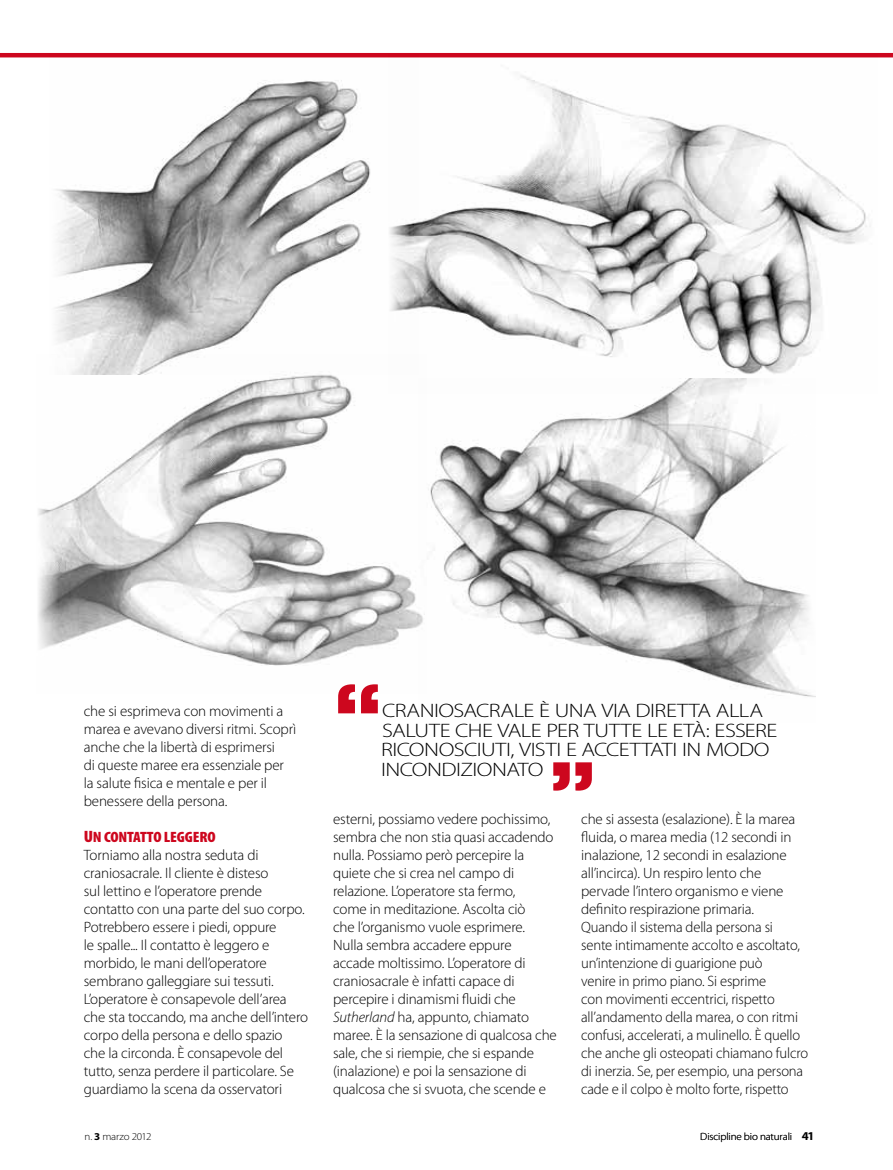
<style>
.page{position:relative;width:893px;height:1170px;background:#fff}
.page>*{position:absolute;margin:0;border:0;box-sizing:border-box;transform-origin:0 0}
.t1{font:800 76.95px "Rockwell Std";color:#cd071e;scale:.9 1}
.t2{font:800 75px "Rockwell Std";color:#cd071e;scale:.9 1}
.t3{font:300 19.5px/19.5px "Myriad Pro";letter-spacing:-.025em;color:#000;scale:1.2 1}
.t4{font:300 15px/18px "Myriad Pro";letter-spacing:-.01em;color:#000}
.t5{font:300 10.5px "Myriad Pro";letter-spacing:-.015em;color:#000;scale:1.05 1}
.s1{font-weight:900;font-stretch:condensed;font-size:16.5px;color:#cd071e}
.s2{font-weight:900;font-stretch:condensed;color:#cd071e}
.s3{font-style:italic}
.s4{font-weight:700}
.s5{font-weight:700;font-size:12px}
</style>
<div class="page">
<hr style="left:0;top:53px;width:893px;height:4px;background:#cd071e">
<img style="left:50px;top:57px;width:338px;height:297px">
<img style="left:428px;top:393px;width:387px;height:304px">
<img style="left:38px;top:354px;width:387px;height:312px">
<img style="left:388px;top:57px;width:490px;height:336px">
<p class="t4" style="left:84px;top:702px;width:214px">che si esprimeva con movimenti a marea e avevano diversi ritmi. Scoprì anche che la libertà di esprimersi<br>di queste maree era essenziale per la salute fisica e mentale e per il benessere della persona.</p>
<p class="t4" style="left:84px;top:828px;width:226px"><span class="s1">U</span><span class="s2">N CONTATTO LEGGERO<br></span>Torniamo alla nostra seduta di craniosacrale. I l cliente è disteso<br>sul lettino e l’operatore prende contatto con una parte del suo corpo.<br>Potrebbero essere i piedi, oppure<br>le spalle... I l contatto è leggero e morbido, le mani dell’operatore sembrano galleggiare sui tessuti.<br>L’operatore è consapevole dell’area che sta toccando, ma anche dell’intero corpo della persona e dello spazio<br>che la circonda. È consapevole del tutto, senza perdere il particolare. Se guardiamo la scena da osservatori</p>
<h1 class="t1" style="left:333px;top:662px;width:57px">“</h1>
<h3 class="t3" style="left:382px;top:701px;width:319px">Craniosacrale è u na via diretta alla salute che vale per tutt</h3>
<h3 class="t3" style="left:381px;top:720px;width:332px;text-indent:250px">e le età: essere riconosciuti, visti e accettati in modo incondizionato</h3>
<h2 class="t2" style="left:548px;top:703px;width:56px">,,</h2>
<p class="t4" style="left:333px;top:810px;width:225px">esterni, possiamo vedere pochissimo, sembra che non stia quasi accadendo nulla. Possiamo però percepire la quiete che si crea nel campo di relazione. L’operatore sta fermo,<br>come in meditazione. Ascolta ciò<br>che l’organismo vuole esprimere.<br>N ulla sembra accadere eppure accade moltissimo. L’operatore di craniosacrale è infatti capace di percepire i dinamismi fluidi che <span class="s3">Sutherland</span> ha, appunto, chiamato maree. È la sensazione di qualcosa che sale, che si riempie, che si espande (inalazione) e poi la sensazione di qualcosa che si svuota, che scende e</p>
<p class="t4" style="left:581px;top:810px;width:228px">che si assesta (esalazione). È la marea fluida, o marea media (12 secondi in inalazione, 12 secondi in esalazione all’incirca). Un respiro lento che pervade l’intero organismo e viene definito respirazione primaria.<br>Quando il sistema della persona si<br>sente intimamente accolto e ascoltato, un’intenzione di guarigione può<br>venire in primo piano. Si esprime<br>con movimenti eccentrici, rispetto all’andamento della marea, o con ritmi confusi, accelerati, a mulinello. È quello che anche gli osteopati chiamano fulcro di inerzia. Se, per esempio, una persona cade e il colpo è molto forte, rispetto</p>
<p class="t5" style="left:85px;top:1130px;width:65px">n. <span class="s4">3</span> marzo 2012</p>
<p class="t5" style="left:700px;top:1130px;width:110px">Discipline bio naturali <span class="s5">41</span></p>
</div>
